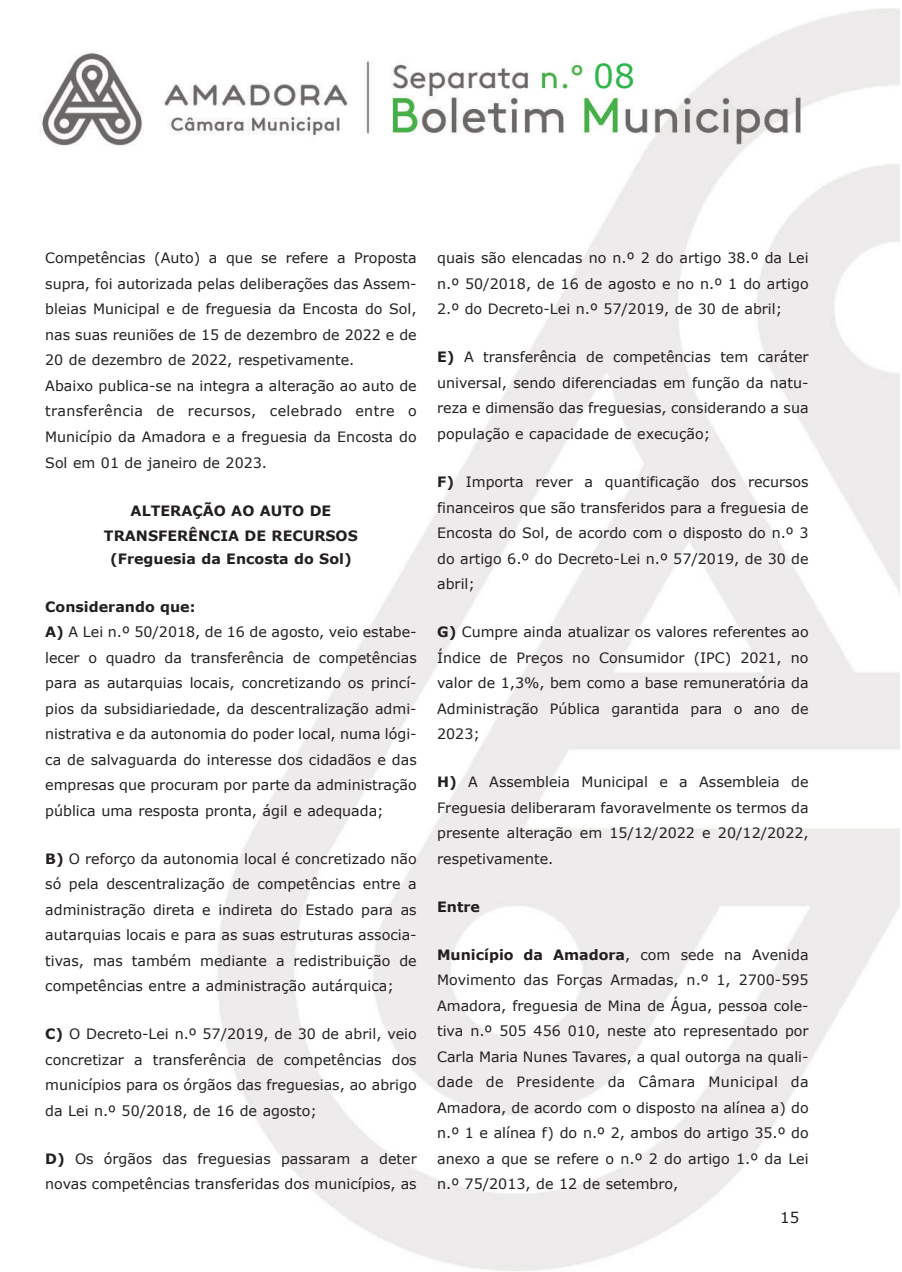
<style>
.page{position:relative;width:902px;height:1272px;background:#fff}
.page>*{position:absolute;margin:0;border:0;box-sizing:border-box;transform-origin:0 0}
.t1{font:33px "Verdana";color:#31b44b}
.t2{font:15px "Verdana";color:#231f20}
.t3{font:14.25px/25.5px "Verdana";color:#231f20;text-align:justify}
.t4{font:700 14.25px/25.5px "Verdana";color:#231f20;text-align:center}
.s1{font-weight:700}
</style>
<div class="page">
<img style="left:40px;top:9px;width:859px;height:1262px">
<h1 class="t1" style="left:593px;top:55px;width:43px">08</h1>
<p class="t3" style="left:45px;top:245px;width:373px;text-align:left">Competências (Auto) a que se refere a Proposta supra, foi autorizada pelas deliberações das Assem&shy;bleias Municipal e de freguesia da Encosta do Sol, nas suas reuniões de 15 de dezembro de 2022 e de 20 de dezembro de 2022, respetivamente.<br>Abaixo publica-se na integra a alteração ao auto de transferência de recursos, celebrado entre o Município da Amadora e a freguesia da Encosta do Sol em 01 de janeiro de 2023.</p>
<p class="t4" style="left:104px;top:497px;width:255px">ALTERAÇÃO AO AUTO DE<br>TRANSFERÊNCIA DE RECURSOS</p>
<p class="t4" style="left:110px;top:545px;width:243px">(Freguesia da Encosta do Sol)</p>
<p class="t3" style="left:45px;top:593px;width:373px;text-align:left"><span class="s1">Considerando que:<br>A)</span> A Lei n.º 50/2018, de 16 de agosto, veio estabe&shy;lecer o quadro da transferência de competências para as autarquias locais, concretizando os princí&shy;pios da subsidiariedade, da descentralização admi&shy;nistrativa e da autonomia do poder local, numa lógi&shy;ca de salvaguarda do interesse dos cidadãos e das empresas que procuram por parte da administração pública uma resposta pronta, ágil e adequada;</p>
<p class="t3" style="left:45px;top:845px;width:373px"><span class="s1">B)</span> O reforço da autonomia local é concretizado não só pela descentralização de competências entre a administração direta e indireta do Estado para as autarquias locais e para as suas estruturas associa&shy;tivas, mas também mediante a redistribuição de competências entre a administração autárquica;</p>
<p class="t3" style="left:45px;top:1020px;width:373px"><span class="s1">C)</span> O Decreto-Lei n.º 57/2019, de 30 de abril, veio concretizar a transferência de competências dos municípios para os órgãos das freguesias, ao abrigo da Lei n.º 50/2018, de 16 de agosto;</p>
<p class="t3" style="left:45px;top:1145px;width:373px"><span class="s1">D)</span> Os órgãos das freguesias passaram a deter novas competências transferidas dos municípios, as</p>
<p class="t3" style="left:437px;top:245px;width:373px">quais são elencadas no n.º 2 do artigo 38.º da Lei n.º 50/2018, de 16 de agosto e no n.º 1 do artigo 2.º do Decreto-Lei n.º 57/2019, de 30 de abril;</p>
<p class="t3" style="left:437px;top:344px;width:373px"><span class="s1">E)</span> A transferência de competências tem caráter universal, sendo diferenciadas em função da natu&shy;reza e dimensão das freguesias, considerando a sua população e capacidade de execução;</p>
<p class="t3" style="left:437px;top:468px;width:373px"><span class="s1">F)</span> Importa rever a quantificação dos recursos financeiros que são transferidos para a freguesia de Encosta do Sol, de acordo com o disposto do n.º 3 do artigo 6.º do Decreto-Lei n.º 57/2019, de 30 de abril;</p>
<p class="t3" style="left:437px;top:618px;width:373px"><span class="s1">G)</span> Cumpre ainda atualizar os valores referentes ao Índice de Preços no Consumidor (IPC) 2021, no valor de 1,3%, bem como a base remuneratória da Administração Pública garantida para o ano de 2023;</p>
<p class="t3" style="left:437px;top:768px;width:373px"><span class="s1">H)</span> A Assembleia Municipal e a Assembleia de Freguesia deliberaram favoravelmente os termos da presente alteração em 15/12/2022 e 20/12/2022, respetivamente.</p>
<p class="t4" style="left:437px;top:893px;width:44px">Entre</p>
<p class="t3" style="left:437px;top:941px;width:373px"><span class="s1">Município da Amadora</span>, com sede na Avenida Movimento das Forças Armadas, n.º 1, 2700-595<br>Amadora, freguesia de Mina de Água, pessoa cole&shy;tiva n.º 505 456 010, neste ato representado por Carla Maria Nunes Tavares, a qual outorga na quali&shy;dade de Presidente da Câmara Municipal da Amadora, de acordo com o disposto na alínea a) do n.º 1 e alínea f) do n.º 2, ambos do artigo 35.º do anexo a que se refere o n.º 2 do artigo 1.º da Lei n.º 75/2013, de 12 de setembro,</p>
<p class="t2" style="left:780px;top:1207px;width:21px">15</p>
</div>
